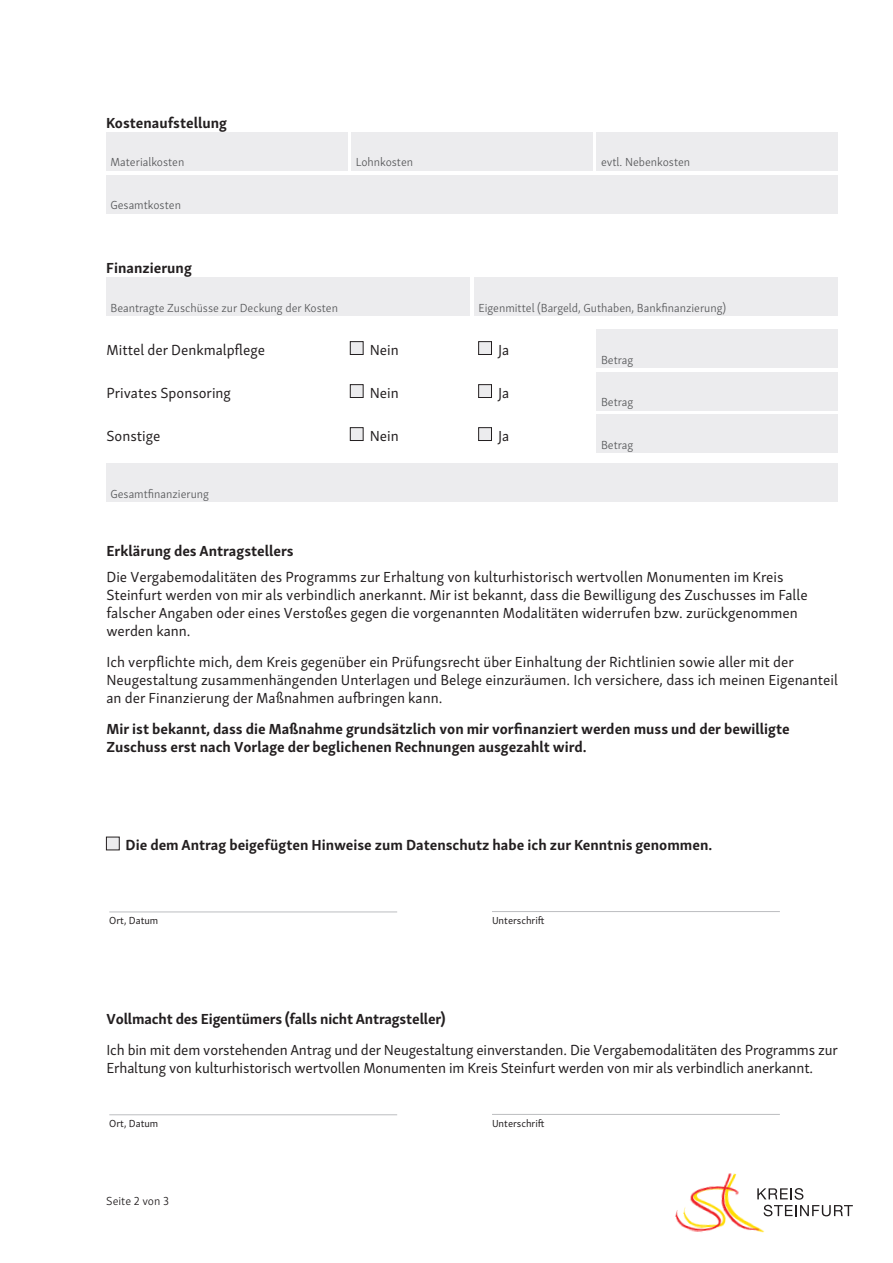
<style>
.page{position:relative;width:893px;height:1263px;background:#fff}
.page>*{position:absolute;margin:0;border:0;box-sizing:border-box;transform-origin:0 0}
.t1{font:15px/18px "Skolar Sans Latn";color:#231f20}
.t2{font:700 15px/18px "Skolar Sans Latn";color:#231f20}
.t3{font:300 12px "Skolar Sans Latn";color:#57585a}
.t4{font:300 12px "Skolar Sans Latn";color:#231f20}
.t5{font:10.5px "Skolar Sans Latn";color:#231f20}
</style>
<div class="page">
<svg style="left:773px;top:1188px;width:80px;height:28px"></svg>
<img style="left:675px;top:1173px;width:98px;height:60px">
<div style="left:106px;top:132px;width:241px;height:39px;background:#ececee"></div>
<div style="left:106px;top:278px;width:364px;height:38px;background:#ececee"></div>
<div style="left:474px;top:278px;width:364px;height:38px;background:#ececee"></div>
<div style="left:106px;top:175px;width:732px;height:38px;background:#ececee"></div>
<div style="left:106px;top:464px;width:732px;height:38px;background:#ececee"></div>
<div style="left:351px;top:132px;width:241px;height:39px;background:#ececee"></div>
<div style="left:597px;top:132px;width:241px;height:39px;background:#ececee"></div>
<div style="left:597px;top:330px;width:241px;height:38px;background:#ececee"></div>
<div style="left:597px;top:372px;width:241px;height:39px;background:#ececee"></div>
<div style="left:597px;top:415px;width:241px;height:38px;background:#ececee"></div>
<div style="left:350px;top:342px;width:13px;height:12px;background:#ececee"></div>
<div style="left:350px;top:341px;width:13px;height:14px;border:1px solid #231f20"></div>
<div style="left:479px;top:342px;width:12px;height:12px;background:#ececee"></div>
<div style="left:478px;top:341px;width:14px;height:14px;border:1px solid #231f20"></div>
<div style="left:350px;top:385px;width:13px;height:12px;background:#ececee"></div>
<div style="left:350px;top:384px;width:13px;height:14px;border:1px solid #231f20"></div>
<div style="left:479px;top:385px;width:12px;height:12px;background:#ececee"></div>
<div style="left:478px;top:384px;width:14px;height:14px;border:1px solid #231f20"></div>
<div style="left:350px;top:428px;width:13px;height:12px;background:#ececee"></div>
<div style="left:350px;top:427px;width:13px;height:14px;border:1px solid #231f20"></div>
<div style="left:479px;top:428px;width:12px;height:12px;background:#ececee"></div>
<div style="left:478px;top:427px;width:14px;height:14px;border:1px solid #231f20"></div>
<div style="left:106px;top:837px;width:13px;height:13px;background:#ececee"></div>
<div style="left:106px;top:837px;width:13px;height:13px;border:1px solid #231f20"></div>
<hr style="left:109px;top:912px;width:288px;height:1px;background:#bcbdc0">
<hr style="left:492px;top:911px;width:288px;height:1px;background:#bcbdc0">
<hr style="left:109px;top:1114px;width:288px;height:1px;background:#bcbdc0">
<hr style="left:492px;top:1114px;width:288px;height:1px;background:#bcbdc0">
<p class="t2" style="left:106px;top:112px;width:122px">Kostenaufstellung</p>
<p class="t3" style="left:110px;top:153px;width:75px">Materialkosten</p>
<p class="t3" style="left:110px;top:196px;width:72px">Gesamtkosten</p>
<p class="t2" style="left:106px;top:257px;width:87px">Finanzierung</p>
<p class="t3" style="left:356px;top:153px;width:59px">Lohnkosten</p>
<p class="t3" style="left:601px;top:153px;width:91px">evtl. Nebenkosten</p>
<p class="t3" style="left:110px;top:299px;width:229px">Beantragte Zuschüsse zur Deckung der Kosten</p>
<p class="t3" style="left:478px;top:299px;width:249px">Eigenmittel (Bargeld, Guthaben, Bankfinanzierung)</p>
<p class="t1" style="left:106px;top:339px;width:160px">Mittel der Denkmalpflege</p>
<p class="t1" style="left:106px;top:382px;width:126px">Privates Sponsoring</p>
<p class="t1" style="left:106px;top:426px;width:55px">Sonstige</p>
<p class="t3" style="left:110px;top:485px;width:100px">Gesamtfinanzierung</p>
<p class="t1" style="left:370px;top:339px;width:30px">Nein</p>
<p class="t1" style="left:498px;top:339px;width:13px">Ja</p>
<p class="t1" style="left:370px;top:382px;width:30px">Nein</p>
<p class="t1" style="left:498px;top:382px;width:13px">Ja</p>
<p class="t1" style="left:370px;top:425px;width:30px">Nein</p>
<p class="t1" style="left:498px;top:425px;width:13px">Ja</p>
<p class="t3" style="left:601px;top:351px;width:34px">Betrag</p>
<p class="t3" style="left:601px;top:393px;width:34px">Betrag</p>
<p class="t3" style="left:601px;top:436px;width:34px">Betrag</p>
<p class="t2" style="left:106px;top:540px;width:189px">Erklärung des Antragstellers</p>
<p class="t1" style="left:106px;top:567px;width:703px">Die Vergabemodalitäten des Programms zur Erhaltung von kulturhistorisch wertvollen Monumenten im Kreis Steinfurt werden von mir als verbindlich anerkannt. Mir ist bekannt, dass die Bewilligung des Zuschusses im Falle falscher Angaben oder eines Verstoßes gegen die vorgenannten Modalitäten widerrufen bzw. zurückgenommen werden kann.</p>
<p class="t1" style="left:106px;top:652px;width:733px">Ich verpflichte mich, dem Kreis gegenüber ein Prüfungsrecht über Einhaltung der Richtlinien sowie aller mit der<br>Neugestaltung zusammenhängenden Unterlagen und Belege einzuräumen. Ich versichere, dass ich meinen Eigenanteil an der Finanzierung der Maßnahmen aufbringen kann.</p>
<p class="t2" style="left:106px;top:718px;width:685px">Mir ist bekannt, dass die Maßnahme grundsätzlich von mir vorfinanziert werden muss und der bewilligte<br>Zuschuss erst nach Vorlage der beglichenen Rechnungen ausgezahlt wird.</p>
<p class="t2" style="left:126px;top:835px;width:588px">Die dem Antrag beigefügten Hinweise zum Datenschutz habe ich zur Kenntnis genommen.</p>
<p class="t5" style="left:109px;top:913px;width:51px">Ort, Datum</p>
<p class="t5" style="left:492px;top:912px;width:54px">Unterschrift</p>
<p class="t2" style="left:106px;top:1009px;width:341px">Vollmacht des Eigentümers (falls nicht Antragsteller)</p>
<p class="t1" style="left:106px;top:1040px;width:733px">Ich bin mit dem vorstehenden Antrag und der Neugestaltung einverstanden. Die Vergabemodalitäten des Programms zur<br>Erhaltung von kulturhistorisch wertvollen Monumenten im Kreis Steinfurt werden von mir als verbindlich anerkannt.</p>
<p class="t5" style="left:109px;top:1115px;width:51px">Ort, Datum</p>
<p class="t5" style="left:492px;top:1115px;width:54px">Unterschrift</p>
<p class="t4" style="left:106px;top:1192px;width:64px">Seite 2 von 3</p>
</div>
